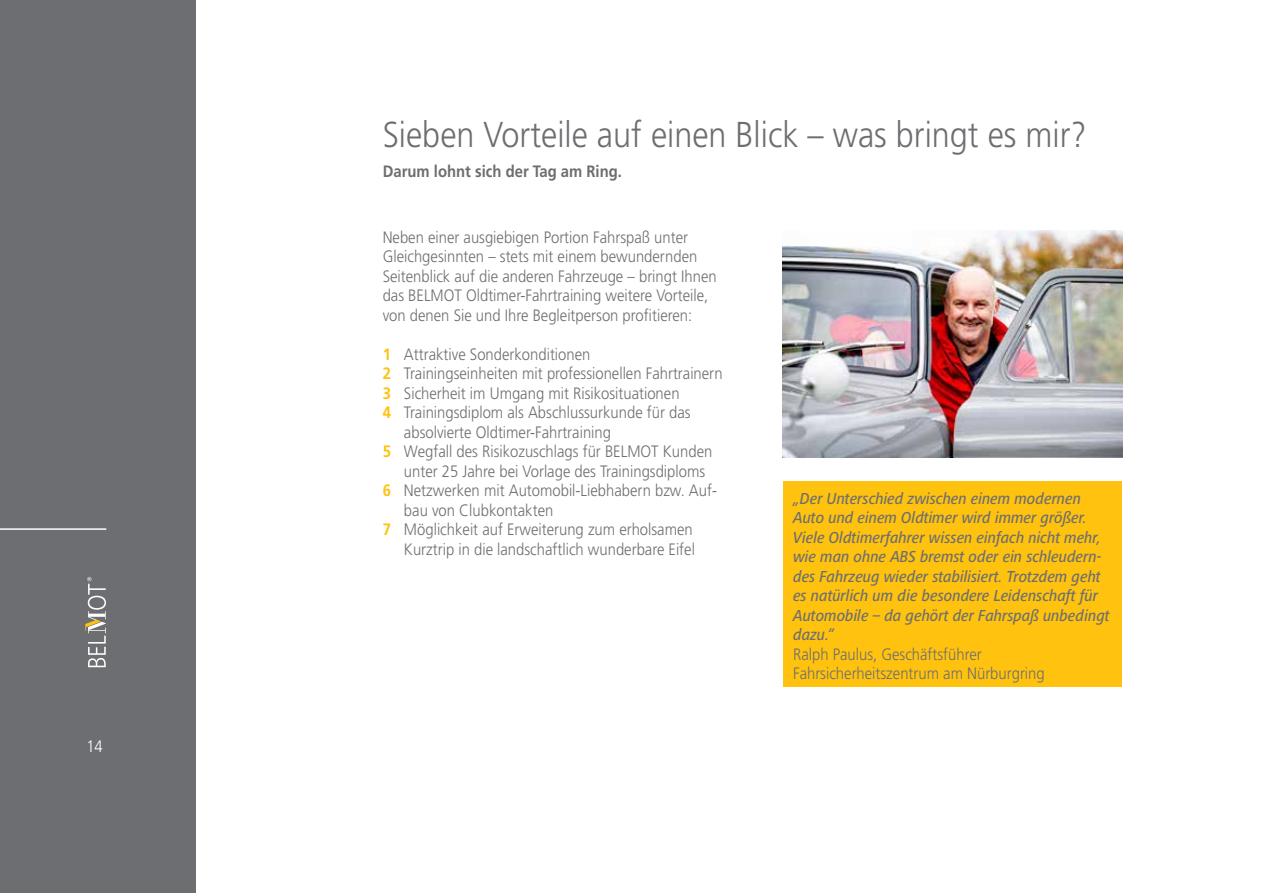
<style>
.page{position:relative;width:1263px;height:893px;background:#fff}
.page>*{position:absolute;margin:0;border:0;box-sizing:border-box;transform-origin:0 0}
.t1{font:300 36px "Frutiger";color:#6d6e71;scale:.9 1}
.t2{font:300 16.5px/19.5px "Frutiger";color:#6d6e71;scale:.9 1}
.t3{font:italic 500 16.5px/19.5px "Frutiger Next Pro";color:#6d6e71;scale:.9 1}
.t4{font:700 16.5px "Frutiger";color:#6d6e71;scale:.9 1}
.t5{font:300 16.5px "Frutiger";color:#fff;scale:.9 1}
.s1{font-weight:700;color:#ffc20e}
</style>
<div class="page">
<div style="left:0;top:0;width:196px;height:893px;background:#6d6e71"></div>
<hr style="left:0;top:528px;width:106px;height:2px;background:#fff">
<svg style="left:85px;top:577px;width:21px;height:90px"></svg>
<div style="left:783px;top:482px;width:339px;height:205px;background:#ffc20e"></div>
<img style="left:782px;top:230px;width:341px;height:227px">
<p class="t5" style="left:86px;top:736px;width:20px">14</p>
<h1 class="t1" style="left:383px;top:114px;width:784px">Sieben Vorteile auf einen Blick – was bringt es mir?</h1>
<p class="t4" style="left:383px;top:162px;width:267px">Darum lohnt sich der Tag am Ring.</p>
<p class="t2" style="left:383px;top:227px;width:373px">Neben einer ausgiebigen Portion Fahrspaß unter Gleichgesinnten – stets mit einem bewundernden Seitenblick auf die anderen Fahrzeuge – bringt Ihnen das BELMOT Oldtimer-Fahrtraining weitere Vorteile, von denen Sie und Ihre Begleitperson profitieren:</p>
<p class="t2" style="left:383px;top:344px;width:232px"><span class="s1">1</span> Attraktive Sonderkonditionen</p>
<p class="t2" style="left:383px;top:364px;width:379px"><span class="s1">2</span> Trainingseinheiten mit professionellen Fahrtrainern</p>
<p class="t2" style="left:383px;top:383px;width:331px"><span class="s1">3</span> Sicherheit im Umgang mit Risikosituationen</p>
<p class="t2" style="left:383px;top:403px;width:344px"><span class="s1">4</span> Trainingsdiplom als Abschlussurkunde für das</p>
<p class="t2" style="left:404px;top:422px;width:232px">absolvierte Oldtimer-Fahrtraining</p>
<p class="t2" style="left:383px;top:442px;width:368px"><span class="s1">5</span> Wegfall des Risikozuschlags für BELMOT Kunden</p>
<p class="t2" style="left:404px;top:461px;width:336px">unter 25 Jahre bei Vorlage des Trainingsdiploms</p>
<p class="t2" style="left:383px;top:481px;width:373px"><span class="s1">6</span> Netzwerken mit Automobil-Liebhabern bzw. Auf-</p>
<p class="t2" style="left:404px;top:500px;width:167px">bau von Clubkontakten</p>
<p class="t2" style="left:383px;top:520px;width:346px"><span class="s1">7</span> Möglichkeit auf Erweiterung zum erholsamen</p>
<p class="t2" style="left:404px;top:539px;width:325px">Kurztrip in die landschaftlich wunderbare Eifel</p>
<p class="t3" style="left:793px;top:488px;width:353px">„Der Unterschied zwischen einem modernen Auto und einem Oldtimer wird immer größer.<br>Viele Oldtimerfahrer wissen einfach nicht mehr, wie man ohne ABS bremst oder ein schleudern&shy;des Fahrzeug wieder stabilisiert. Trotzdem geht es natürlich um die besondere Leidenschaft für Automobile – da gehört der Fahrspaß unbedingt dazu.“</p>
<p class="t2" style="left:793px;top:644px;width:281px">Ralph Paulus, Geschäftsführer<br>Fahrsicherheitszentrum am Nürburgring</p>
</div>
